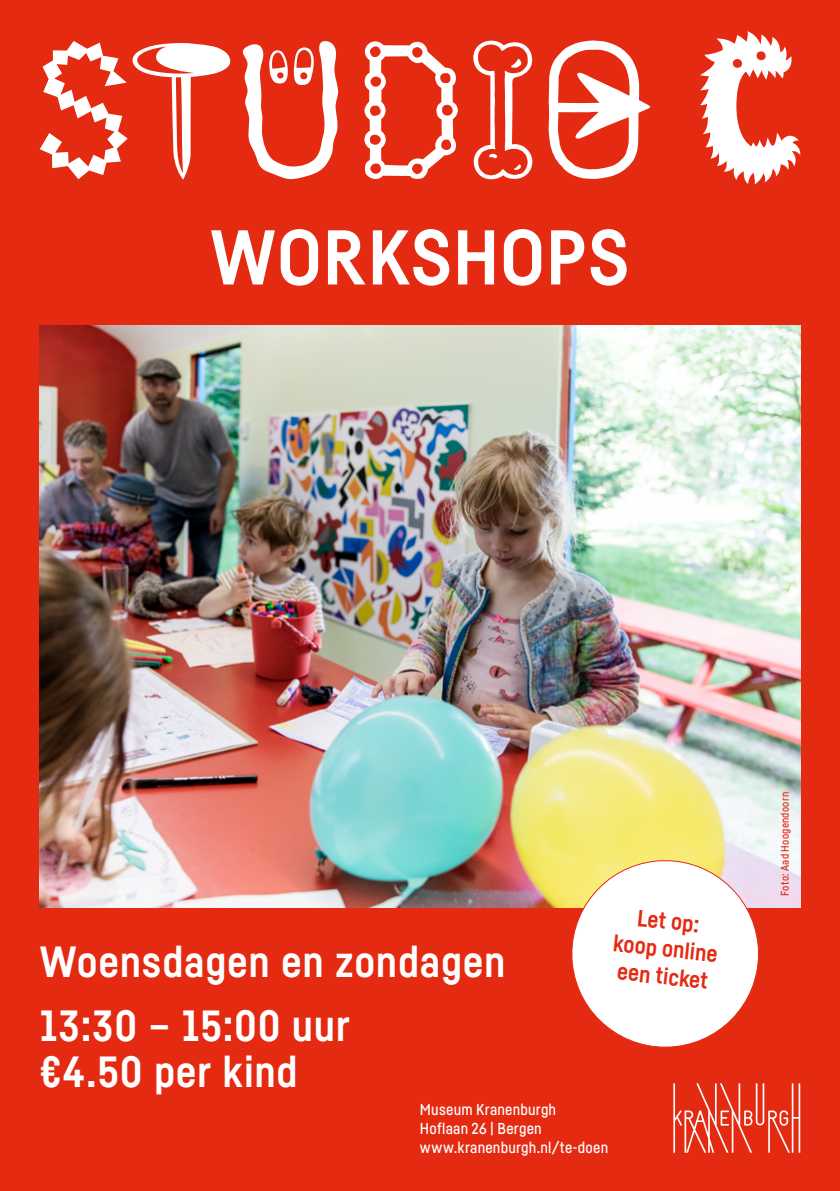
<style>
.page{position:relative;width:840px;height:1191px;background:#fff}
.page>*{position:absolute;margin:0;border:0;box-sizing:border-box;transform-origin:0 0}
.t1{font:700 76.2px "Fabrikat";letter-spacing:.01em;color:#fff}
.t2{font:700 43px/64px "Fabrikat";letter-spacing:.015em;color:#fff}
.t3{font:700 23px/27.6px "Fabrikat";color:#e52a12;text-align:center}
.t4{font:500 15.6px/18.8px "Fabrikat";letter-spacing:.01em;color:#fff}
.t5{font:500 11px "Fabrikat";letter-spacing:.02em;color:#e52a12}
</style>
<div class="page">
<div style="left:0;top:0;width:839px;height:1191px;background:#e52a12"></div>
<img style="left:40px;top:326px;width:759px;height:581px">
<svg style="left:40px;top:41px;width:191px;height:139px"></svg>
<svg style="left:548px;top:40px;width:101px;height:139px"></svg>
<svg style="left:364px;top:41px;width:93px;height:138px"></svg>
<svg style="left:700px;top:31px;width:100px;height:153px"></svg>
<svg style="left:473px;top:41px;width:59px;height:138px"></svg>
<svg style="left:243px;top:41px;width:95px;height:138px"></svg>
<svg style="left:673px;top:1083px;width:126px;height:69px"></svg>
<svg style="left:566px;top:855px;width:197px;height:192px"></svg>
<h1 class="t1" style="left:210px;top:211px;width:420px">WORKSHOPS</h1>
<h2 class="t2" style="left:40px;top:929px;width:467px">Woensdagen en zondagen<br>13:30 – 15:00 uur</h2>
<h2 class="t2" style="left:40px;top:1039px;width:259px">€4.50 per kind</h2>
<h3 class="t3" style="left:617px;top:901px;width:106px;rotate:6deg">Let op: koop online een ticket</h3>
<p class="t4" style="left:420px;top:1100px;width:190px">Museum Kranenburgh<br>Hoflaan 26 | Bergen www.kranenburgh.nl/te-doen</p>
<p class="t5" style="left:777px;top:895px;width:105px;rotate:-90deg">Foto: Aad Hoogendoorn</p>
</div>
